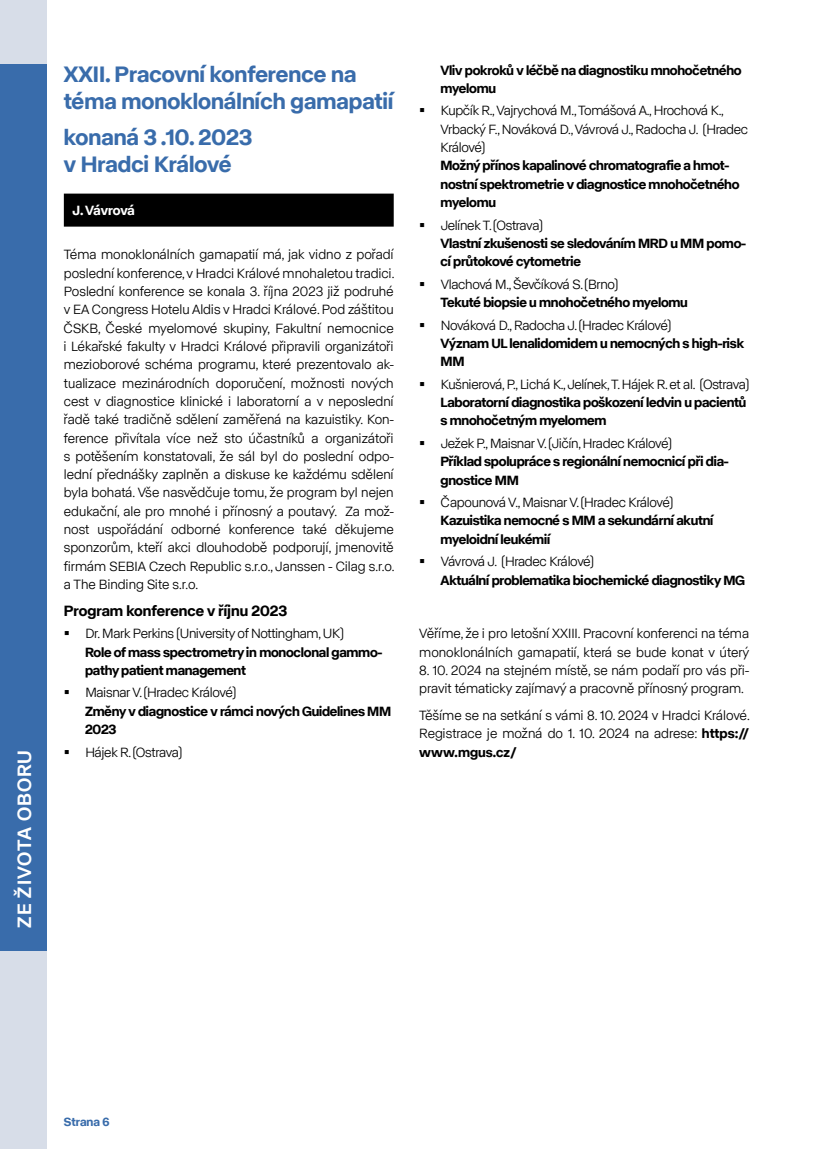
<style>
.page{position:relative;width:813px;height:1149px;background:#fff}
.page>*{position:absolute;margin:0;border:0;box-sizing:border-box;transform-origin:0 0}
.t1{font:700 22.5px/27.3px "ABC Normal";color:#396cab}
.t2{font:500 19.5px "ABC Normal";letter-spacing:.05em;color:#fff}
.t3{font:700 15px "ABC Normal";color:#000}
.t4{font:13.5px/18.3px "ABC Normal";letter-spacing:-.02em;color:#000;text-align:justify}
.t5{font:700 13.5px/18.3px "ABC Normal";letter-spacing:-.02em;color:#000}
.t6{font:13.5px/18.3px "ABC Normal";color:#000}
.t7{font:700 13.5px "ABC Normal";letter-spacing:-.015em;color:#fff}
.t8{font:700 12px "ABC Normal";color:#396cab}
.s1{font-weight:700}
</style>
<div class="page">
<div style="left:0;top:950px;width:47px;height:198px;background:#d7dde8"></div>
<div style="left:0;top:64px;width:47px;height:886px;background:#396cab"></div>
<div style="left:0;top:0;width:47px;height:64px;background:#d7dde8"></div>
<div style="left:64px;top:193px;width:329px;height:33px;background:#000"></div>
<h2 class="t2" style="left:11px;top:927px;width:179px;rotate:-90deg">ZE ŽIVOTA OBORU</h2>
<h1 class="t1" style="left:64px;top:59px;width:331px">XXII. Pracovní konference na téma monoklonálních gamapatií</h1>
<h1 class="t1" style="left:64px;top:122px;width:190px">konaná 3 .10. 2023 v Hradci Králové</h1>
<p class="t7" style="left:72px;top:201px;width:64px">J. Vávrová</p>
<p class="t4" style="left:64px;top:245px;width:332px">Téma monoklonálních gamapatií má, jak vidno z pořadí poslední konference, v Hradci Králové mnohaletou tradici.<br>Poslední konference se konala 3. října 2023 již podruhé v EA Congress Hotelu Aldis v Hradci Králové. Pod záštitou ČSKB, České myelomové skupiny, Fakultní nemocnice i Lékařské fakulty v Hradci Králové připravili organizátoři mezioborové schéma programu, které prezentovalo ak&shy;tualizace mezinárodních doporučení, možnosti nových cest v diagnostice klinické i laboratorní a v neposlední řadě také tradičně sdělení zaměřená na kazuistiky. Kon&shy;ference přivítala více než sto účastníků a organizátoři s potěšením konstatovali, že sál byl do poslední odpo&shy;lední přednášky zaplněn a diskuse ke každému sdělení byla bohatá. Vše nasvědčuje tomu, že program byl nejen edukační, ale pro mnohé i přínosný a poutavý. Za mož&shy;nost uspořádání odborné konference také děkujeme sponzorům, kteří akci dlouhodobě podporují, jmenovitě firmám SEBIA Czech Republic s.r.o., Janssen - Cilag s.r.o. a The Binding Site s.r.o.</p>
<p class="t3" style="left:64px;top:600px;width:225px">Program konference v říjnu 2023</p>
<p class="t4" style="left:85px;top:623px;width:259px">Dr. Mark Perkins (University of Nottingham, UK)</p>
<p class="t5" style="left:85px;top:641px;width:298px">Role of mass spectrometry in monoclonal gammo&shy;pathy patient management</p>
<p class="t4" style="left:85px;top:682px;width:152px">Maisnar V. (Hradec Králové)</p>
<p class="t5" style="left:85px;top:701px;width:307px">Změny v diagnostice v rámci nových Guidelines MM<br>2023</p>
<p class="t4" style="left:85px;top:741px;width:98px">Hájek R. (Ostrava)</p>
<p class="t5" style="left:440px;top:60px;width:302px">Vliv pokroků v léčbě na diagnostiku mnohočetného myelomu</p>
<p class="t4" style="left:440px;top:101px;width:309px;text-align:left">Kupčík R., Vajrychová M., Tomášová A., Hrochová K.,<br>Vrbacký F., Nováková D., Vávrová J., Radocha J. (Hradec<br>Králové)</p>
<p class="t5" style="left:440px;top:155px;width:300px">Možný přínos kapalinové chromatografie a hmot&shy;nostní spektrometrie v diagnostice mnohočetného myelomu</p>
<p class="t4" style="left:440px;top:215px;width:103px">Jelínek T. (Ostrava)</p>
<p class="t5" style="left:440px;top:233px;width:307px">Vlastní zkušenosti se sledováním MRD u MM pomo&shy;cí průtokové cytometrie</p>
<p class="t4" style="left:440px;top:274px;width:178px">Vlachová M., Ševčíková S. (Brno)</p>
<p class="t5" style="left:440px;top:292px;width:249px">Tekuté biopsie u mnohočetného myelomu</p>
<p class="t4" style="left:440px;top:315px;width:231px">Nováková D., Radocha J. (Hradec Králové)</p>
<p class="t5" style="left:440px;top:333px;width:305px">Význam UL lenalidomidem u nemocných s high-risk<br>MM</p>
<p class="t4" style="left:440px;top:374px;width:309px">Kušnierová, P., Lichá K., Jelínek, T. Hájek R. et al. (Ostrava)</p>
<p class="t5" style="left:440px;top:392px;width:307px">Laboratorní diagnostika poškození ledvin u pacientů s mnohočetným myelomem</p>
<p class="t4" style="left:440px;top:433px;width:232px">Ježek P., Maisnar V. (Jičín, Hradec Králové)</p>
<p class="t5" style="left:440px;top:451px;width:289px">Příklad spolupráce s regionální nemocnicí při dia&shy;gnostice MM</p>
<p class="t4" style="left:440px;top:492px;width:233px">Čapounová V., Maisnar V. (Hradec Králové)</p>
<p class="t5" style="left:440px;top:510px;width:274px">Kazuistika nemocné s MM a sekundární akutní myeloidní leukémií</p>
<p class="t4" style="left:440px;top:551px;width:154px">Vávrová J. (Hradec Králové)</p>
<p class="t5" style="left:440px;top:569px;width:306px">Aktuální problematika biochemické diagnostiky MG</p>
<p class="t6" style="left:419px;top:623px;width:331px">Věříme, že i pro letošní XXIII. Pracovní konferenci na téma monoklonálních gamapatií, která se bude konat v úterý</p>
<p class="t6" style="left:419px;top:660px;width:331px">8. 10. 2024 na stejném místě, se nám podaří pro vás při&shy;pravit tématicky zajímavý a pracovně přínosný program.</p>
<p class="t4" style="left:419px;top:705px;width:332px">Těšíme se na setkání s vámi 8. 10. 2024 v Hradci Králové.<br>Registrace je možná do 1. 10. 2024 na adrese: <span class="s1">https:// www.mgus.cz/</span></p>
<p class="t8" style="left:64px;top:1112px;width:47px">Strana 6</p>
</div>
